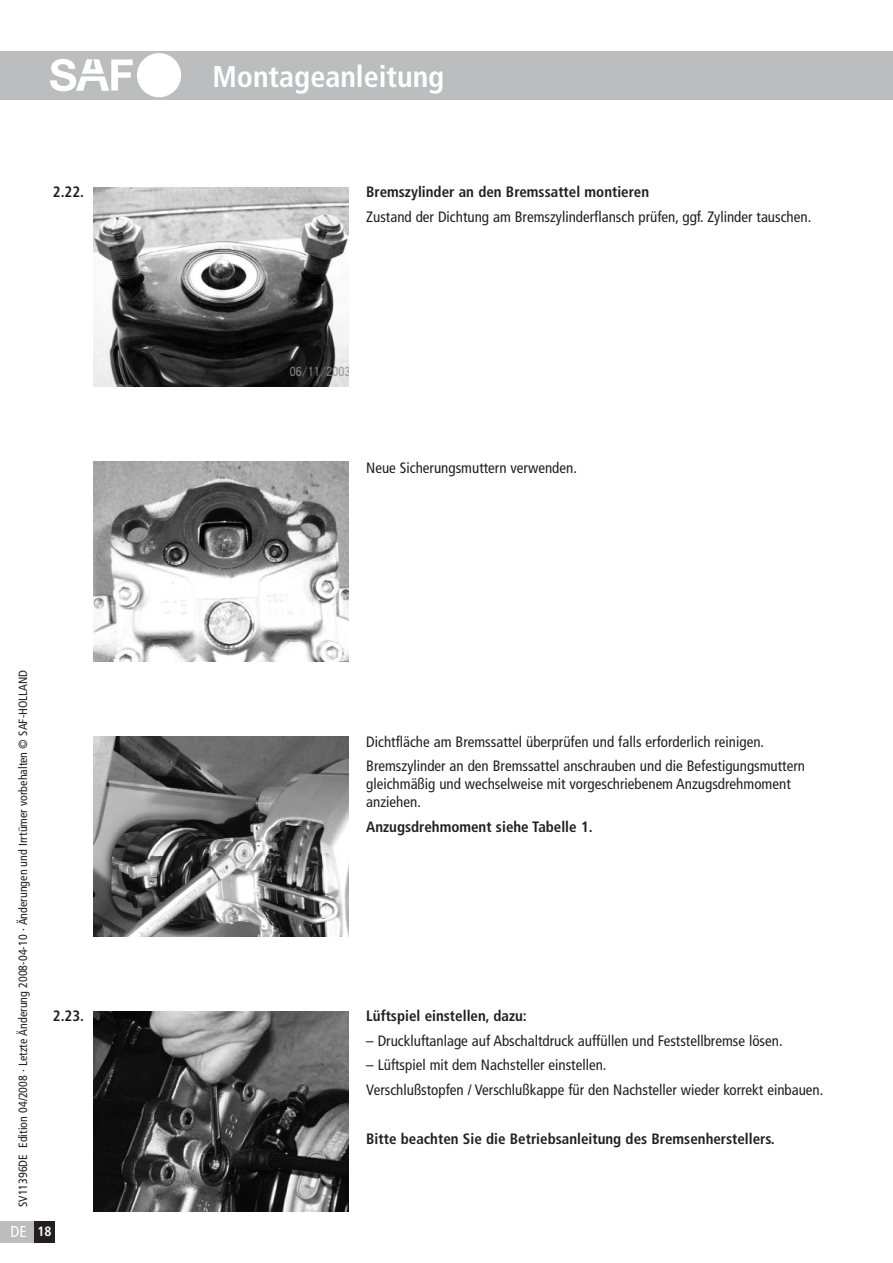
<style>
.page{position:relative;width:893px;height:1263px;background:#fff}
.page>*{position:absolute;margin:0;border:0;box-sizing:border-box;transform-origin:0 0}
.t1{font:700 condensed 30px "Frutiger";color:#fff}
.t2{font:condensed 15.75px "Frutiger";color:#fff}
.t3{font:condensed 15px/24.5px "Frutiger";color:#231f20}
.t4{font:700 condensed 15px "Frutiger";color:#231f20}
.t5{font:condensed 12px "Frutiger";color:#231f20}
.s1{font-weight:700;font-size:13.5px}
</style>
<div class="page">
<div style="left:0;top:51px;width:892px;height:48px;background:#bbbdbf"></div>
<div style="left:137px;top:53px;width:44px;height:44px;background:#fff;border-radius:50%"></div>
<svg style="left:50px;top:59px;width:94px;height:33px"></svg>
<img style="left:93px;top:737px;width:255px;height:200px">
<img style="left:93px;top:1012px;width:255px;height:199px">
<img style="left:93px;top:462px;width:255px;height:200px">
<img style="left:93px;top:187px;width:255px;height:200px">
<div style="left:34px;top:1222px;width:21px;height:21px;background:#231f20"></div>
<div style="left:0;top:1222px;width:34px;height:21px;background:#bbbdbf"></div>
<h1 class="t1" style="left:212px;top:64px;width:233px">Montageanleitung</h1>
<p class="t4" style="left:53px;top:186px;width:33px">2.22.</p>
<p class="t4" style="left:366px;top:186px;width:284px">Bremszylinder an den Bremssattel montieren</p>
<p class="t3" style="left:366px;top:206px;width:446px">Zustand der Dichtung am Bremszylinderflansch prüfen, ggf. Zylinder tauschen.</p>
<p class="t3" style="left:366px;top:456px;width:212px">Neue Sicherungsmuttern verwenden.</p>
<p class="t5" style="left:18px;top:1207px;width:539px;rotate:-90deg">SV11396DE Edition 04/2008 · Letzte Änderung 2008-04-10 · Änderungen und Irrtümer vorbehalten © SAF-HOLLAND</p>
<p class="t2" style="left:10px;top:1226px;width:42px">DE <span class="s1">18</span></p>
<p class="t3" style="left:366px;top:730px;width:440px">Dichtfläche am Bremssattel überprüfen und falls erforderlich reinigen.<br>Bremszylinder an den Bremssattel anschrauben und die Befestigungsmuttern</p>
<p class="t3" style="left:366px;top:776px;width:426px;line-height:18px">gleichmäßig und wechselweise mit vorgeschriebenem Anzugsdrehmoment anziehen.</p>
<p class="t4" style="left:366px;top:820px;width:228px">Anzugsdrehmoment siehe Tabelle 1.</p>
<p class="t4" style="left:53px;top:1010px;width:33px">2.23.</p>
<p class="t4" style="left:366px;top:1010px;width:162px">Lüftspiel einstellen, dazu:</p>
<p class="t3" style="left:366px;top:1030px;width:418px">– Druckluftanlage auf Abschaltdruck auffüllen und Feststellbremse lösen.</p>
<p class="t3" style="left:366px;top:1054px;width:459px">– Lüftspiel mit dem Nachsteller einstellen.<br>Verschlußstopfen / Verschlußkappe für den Nachsteller wieder korrekt einbauen.</p>
<p class="t4" style="left:366px;top:1133px;width:410px">Bitte beachten Sie die Betriebsanleitung des Bremsenherstellers.</p>
</div>
